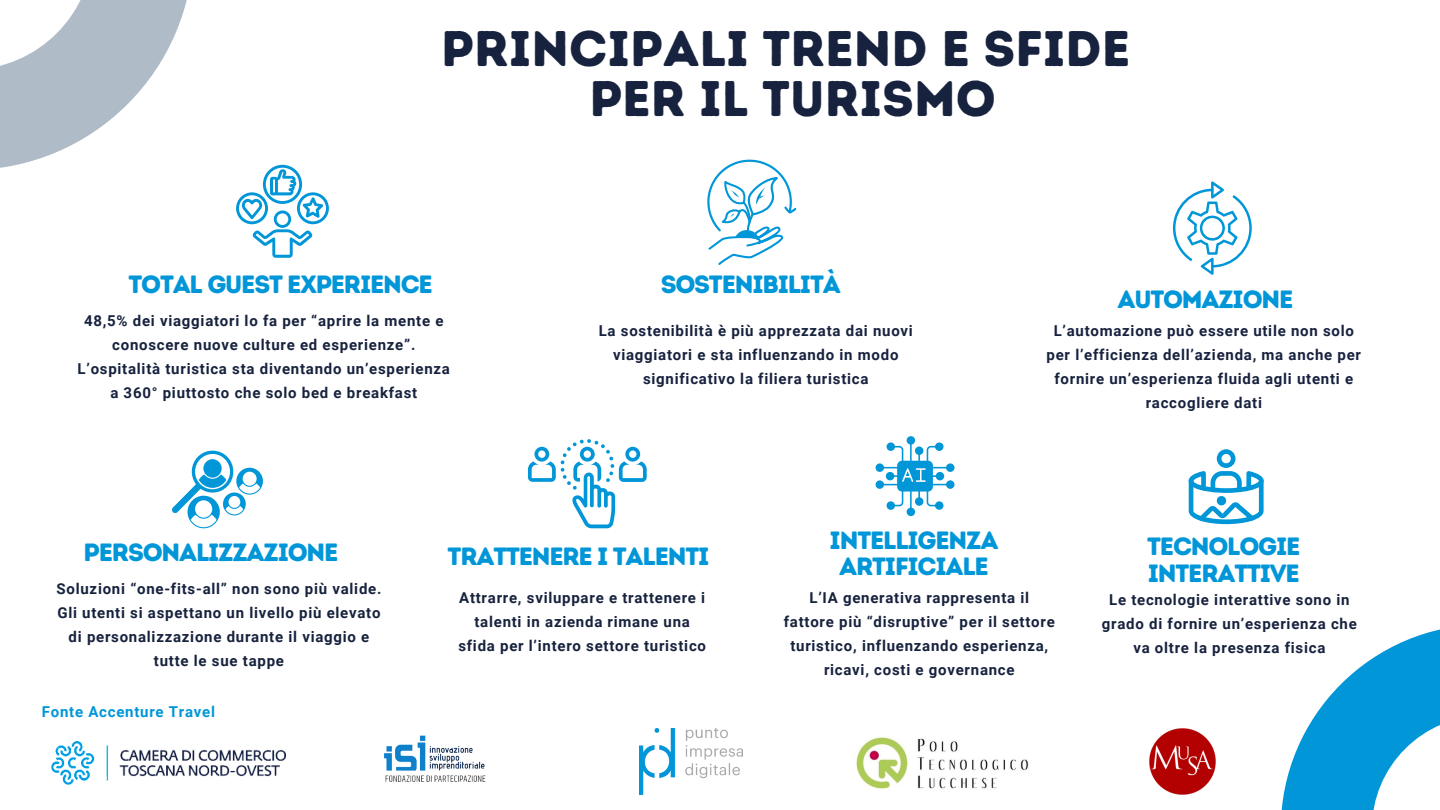
<style>
.page{position:relative;width:1440px;height:810px;background:#fff}
.page>*{position:absolute;margin:0;border:0;box-sizing:border-box;transform-origin:0 0}
.t1{font:50px "Intro Rust Base";color:#17223e}
.t2{font:25px/26.2px "Intro Rust Base";letter-spacing:-.05em;color:#0096d8;text-align:center}
.t3{font:700 15px/24px "Roboto";letter-spacing:.05em;color:#17223e;text-align:center}
.t4{font:700 15px "Roboto";letter-spacing:.05em;color:#0096d8}
</style>
<div class="page">
<svg style="left:1281px;top:629px;width:159px;height:181px"></svg>
<svg style="left:0;top:0;width:187px;height:168px"></svg>
<img style="left:51px;top:741px;width:235px;height:43px">
<img style="left:384px;top:735px;width:102px;height:47px">
<img style="left:640px;top:729px;width:103px;height:66px">
<img style="left:856px;top:737px;width:173px;height:52px">
<img style="left:1149px;top:728px;width:67px;height:67px">
<svg style="left:236px;top:165px;width:93px;height:93px"></svg>
<svg style="left:172px;top:450px;width:91px;height:78px"></svg>
<svg style="left:528px;top:439px;width:118px;height:89px"></svg>
<svg style="left:707px;top:160px;width:89px;height:105px"></svg>
<div style="left:907px;top:436px;width:8px;height:9px;background:#0096d8;border-radius:50%"></div>
<div style="left:946px;top:463px;width:8px;height:9px;background:#0096d8;border-radius:50%"></div>
<div style="left:946px;top:480px;width:8px;height:9px;background:#0096d8;border-radius:50%"></div>
<div style="left:907px;top:508px;width:8px;height:8px;background:#0096d8;border-radius:50%"></div>
<div style="left:876px;top:463px;width:8px;height:9px;background:#0096d8;border-radius:50%"></div>
<svg style="left:882px;top:443px;width:66px;height:66px"></svg>
<div style="left:876px;top:480px;width:8px;height:9px;background:#0096d8;border-radius:50%"></div>
<svg style="left:1173px;top:181px;width:79px;height:94px"></svg>
<svg style="left:1189px;top:449px;width:75px;height:75px"></svg>
<p class="t1" style="left:441px;top:19px;width:691px">PRINCIPALI TREND E SFIDE</p>
<p class="t1" style="left:589px;top:68px;width:408px">PER IL TURISMO</p>
<p class="t2" style="left:129px;top:271px;width:306px">TOTAL GUEST EXPERIENCE</p>
<p class="t2" style="left:661px;top:271px;width:182px">SOSTENIBILITÀ</p>
<p class="t3" style="left:78px;top:309px;width:374px">48,5% dei viaggiatori lo fa per “aprire la mente e conoscere nuove culture ed esperienze”.<br>L’ospitalità turistica sta diventando un’esperienza a 360° piuttosto che solo bed e breakfast</p>
<p class="t3" style="left:599px;top:319px;width:316px">La sostenibilità è più apprezzata dai nuovi viaggiatori e sta influenzando in modo significativo la filiera turistica</p>
<p class="t2" style="left:1117px;top:286px;width:177px">AUTOMAZIONE</p>
<p class="t3" style="left:1047px;top:319px;width:316px">L’automazione può essere utile non solo per l’efficienza dell’azienda, ma anche per fornire un’esperienza fluida agli utenti e raccogliere dati</p>
<p class="t2" style="left:830px;top:527px;width:170px">INTELLIGENZA<br>ARTIFICIALE</p>
<p class="t2" style="left:84px;top:539px;width:256px">PERSONALIZZAZIONE</p>
<p class="t2" style="left:448px;top:543px;width:263px">TRATTENERE I TALENTI</p>
<p class="t2" style="left:1147px;top:534px;width:155px">TECNOLOGIE</p>
<p class="t2" style="left:1148px;top:560px;width:153px">INTERATTIVE</p>
<p class="t3" style="left:57px;top:577px;width:326px">Soluzioni “one-fits-all” non sono più valide.<br>Gli utenti si aspettano un livello più elevato di personalizzazione durante il viaggio e tutte le sue tappe</p>
<p class="t3" style="left:784px;top:586px;width:272px">L’IA generativa rappresenta il fattore più “disruptive” per il settore turistico, influenzando esperienza, ricavi, costi e governance</p>
<p class="t3" style="left:1102px;top:588px;width:256px">Le tecnologie interattive sono in grado di fornire un’esperienza che va oltre la presenza fisica</p>
<p class="t3" style="left:458px;top:586px;width:249px">Attrarre, sviluppare e trattenere i talenti in azienda rimane una sfida per l’intero settore turistico</p>
<p class="t4" style="left:42px;top:703px;width:175px">Fonte Accenture Travel</p>
</div>
